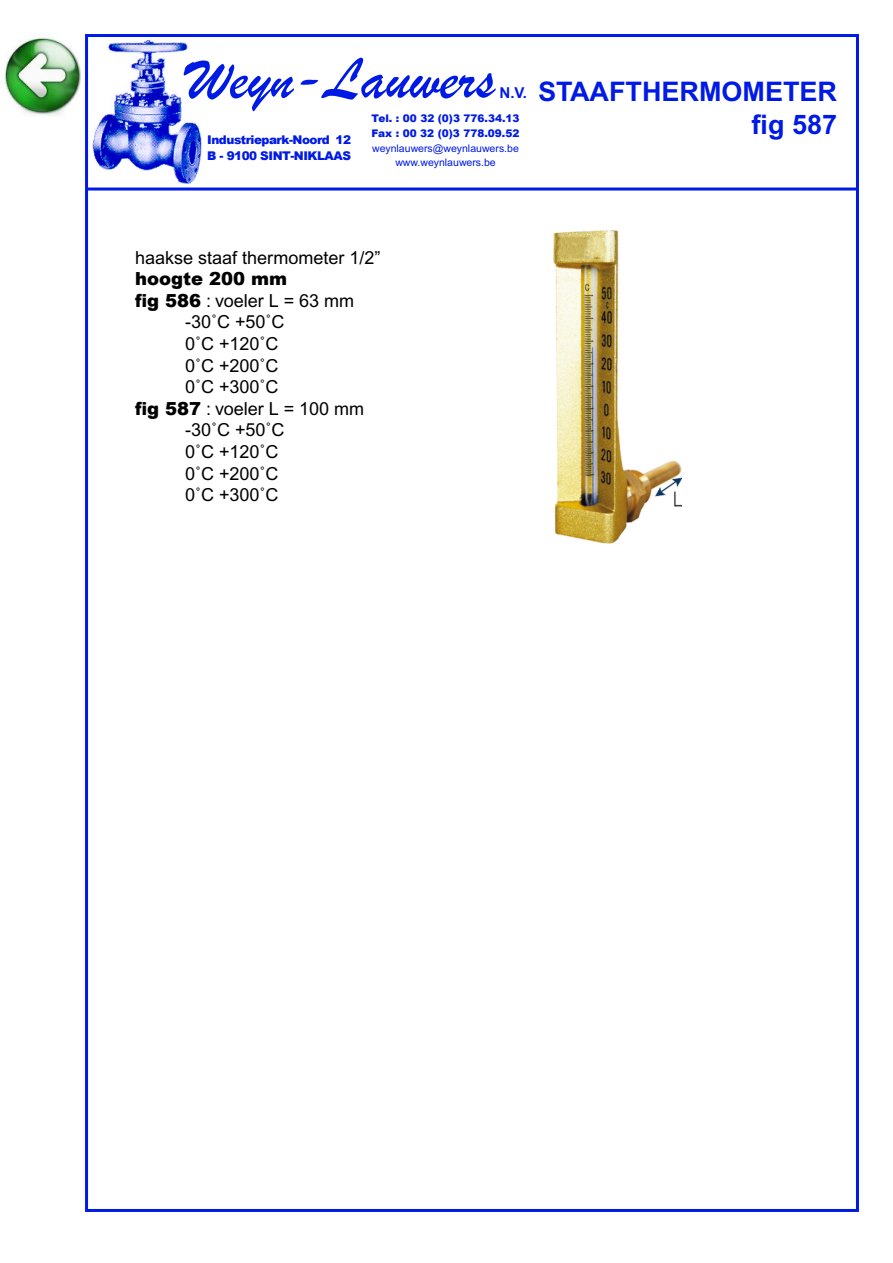
<style>
.page{position:relative;width:893px;height:1263px;background:#fff}
.page>*{position:absolute;margin:0;border:0;box-sizing:border-box;transform-origin:0 0}
.t1{font:61.5px "Brush Script";color:#001ae6}
.t2{font:700 27px/32.4px "Arial";color:#001ae6;text-align:right}
.t3{font:18px "Arial";color:#000}
.t4{font:900 18px "Arial";color:#000}
.t5{font:700 15px "Arial";color:#001ae6}
.t6{font:900 12px/16.5px "Arial";letter-spacing:-.04em;color:#001ae6}
.t7{font:900 10.5px/15px "Arial";color:#001ae6;text-align:justify}
.t8{font:10.5px "Arial";letter-spacing:.005em;color:#001ae6}
.s1{font-weight:400}
.s2{font-weight:900}
</style>
<div class="page">
<img style="left:0;top:33px;width:81px;height:84px">
<img style="left:554px;top:230px;width:127px;height:314px">
<img style="left:89px;top:39px;width:117px;height:149px">
<hr style="left:88px;top:188px;width:771px;height:2px;background:#001ae6">
<p class="t1" style="left:186px;top:41px;width:310px">Weyn-Lauwers</p>
<p class="t5" style="left:499px;top:84px;width:29px">N.V.</p>
<p class="t6" style="left:207px;top:131px;width:145px">Industriepark-Noord 12<br>B - 9100 SINT-NIKLAAS</p>
<p class="t7" style="left:371px;top:111px;width:150px">Tel. : 00 32 (0)3 776.34.13<br>Fax : 00 32 (0)3 778.09.52 <span class="s1">weynlauwers@weynlauwers.be</span></p>
<p class="t8" style="left:395px;top:156px;width:102px">www.weynlauwers.be</p>
<p class="t2" style="left:538px;top:76px;width:301px">STAAFTHERMOMETER fig 587</p>
<p class="t3" style="left:135px;top:247px;width:247px">haakse staaf thermometer 1/2”</p>
<p class="t4" style="left:135px;top:266px;width:154px">hoogte 200 mm</p>
<p class="t3" style="left:135px;top:290px;width:221px"><span class="s2">fig 586</span> : voeler L = 63 mm</p>
<p class="t3" style="left:185px;top:312px;width:101px">-30˚C +50˚C</p>
<p class="t3" style="left:185px;top:333px;width:95px">0˚C +120˚C</p>
<p class="t3" style="left:185px;top:355px;width:95px">0˚C +200˚C</p>
<p class="t3" style="left:185px;top:376px;width:95px">0˚C +300˚C</p>
<p class="t3" style="left:135px;top:398px;width:231px"><span class="s2">fig 587</span> : voeler L = 100 mm</p>
<p class="t3" style="left:185px;top:420px;width:101px">-30˚C +50˚C</p>
<p class="t3" style="left:185px;top:441px;width:95px">0˚C +120˚C</p>
<p class="t3" style="left:185px;top:463px;width:95px">0˚C +200˚C</p>
<p class="t3" style="left:185px;top:484px;width:95px">0˚C +300˚C</p>
</div>
